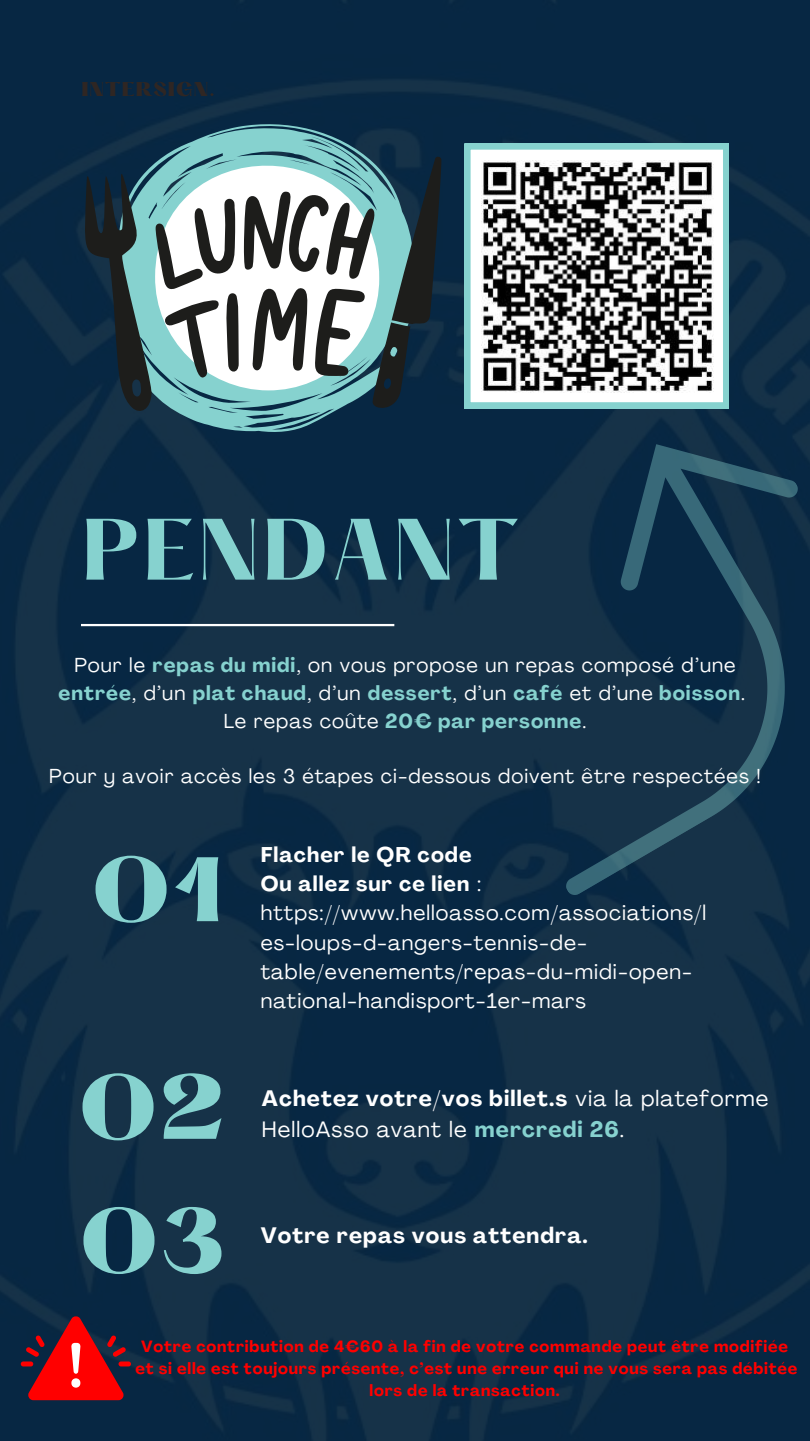
<style>
.page{position:relative;width:810px;height:1441px;background:#fff}
.page>*{position:absolute;margin:0;border:0;box-sizing:border-box;transform-origin:0 0}
.t1{font:900 79.8px "Hatton";color:#86d2cf}
.t2{font:700 76px "Hatton";letter-spacing:.025em;color:#86d2cf}
.t3{font:22px/30.8px "Agrandir";letter-spacing:.05em;color:#fff}
.t4{font:700 22px "Agrandir";letter-spacing:.05em;color:#fff}
.t5{font:21px/29.2px "Agrandir";letter-spacing:.05em;color:#fff}
.t6{font:20px/27.8px "Agrandir";letter-spacing:.05em;color:#fff;text-align:center}
.t7{font:900 17.4px "Hatton";letter-spacing:.025em;color:#2f2623}
.t8{font:700 16px/21.8px "Agrandir";letter-spacing:.05em;color:#f00;text-align:center}
.s1{font-weight:700;color:#86d2cf}
.s2{font-weight:700}
</style>
<div class="page">
<img style="left:0;top:0;width:810px;height:1440px">
<hr style="left:81px;top:624px;width:313px;height:2px;background:#fff">
<svg style="left:114px;top:118px;width:303px;height:315px;background:#244c61"></svg>
<svg style="left:82px;top:122px;width:360px;height:293px"></svg>
<svg style="left:396px;top:393px;width:414px;height:505px;background:#123149"></svg>
<svg style="left:465px;top:144px;width:264px;height:264px"></svg>
<div style="left:119px;top:1361px;width:12px;height:5px;background:#f00;border-radius:2px"></div>
<div style="left:21px;top:1361px;width:12px;height:5px;background:#f00;border-radius:2px"></div>
<svg style="left:26px;top:1315px;width:100px;height:84px;background:#931a25"></svg>
<p class="t7" style="left:81px;top:81px;width:136px">INTERSIGN.</p>
<h2 class="t2" style="left:81px;top:514px;width:440px">PENDANT</h2>
<p class="t6" style="left:59px;top:653px;width:688px">Pour le <span class="s1">repas du midi</span>, on vous propose un repas composé d’une <span class="s1">entrée</span>, d’un <span class="s1">plat chaud</span>, d’un <span class="s1">dessert</span>, d’un <span class="s1">café</span> et d’une <span class="s1">boisson</span>.<br>Le repas coûte <span class="s1">20€ par personne</span>.</p>
<p class="t6" style="left:49px;top:764px;width:713px">Pour y avoir accès les 3 étapes ci-dessous doivent être respectées !</p>
<h1 class="t1" style="left:92px;top:852px;width:134px">01</h1>
<h1 class="t1" style="left:79px;top:1069px;width:147px">02</h1>
<h1 class="t1" style="left:79px;top:1203px;width:146px">03</h1>
<p class="t5" style="left:261px;top:841px;width:447px"><span class="s2">Flacher le QR code<br>Ou allez sur ce lien</span> : https://www.helloasso.com/associations/l es-loups-d-angers-tennis-de&shy;table/evenements/repas-du-midi-open&shy;national-handisport-1er-mars</p>
<p class="t3" style="left:262px;top:1084px;width:508px"><span class="s2">Achetez votre/vos billet.s</span> via la plateforme<br>HelloAsso avant le <span class="s1">mercredi 26</span>.</p>
<p class="t4" style="left:261px;top:1226px;width:329px">Votre repas vous attendra.</p>
<p class="t8" style="left:135px;top:1337px;width:664px">Votre contribution de 4€60 à la fin de votre commande peut être modifiée et si elle est toujours présente, c’est une erreur qui ne vous sera pas débitée lors de la transaction.</p>
</div>
